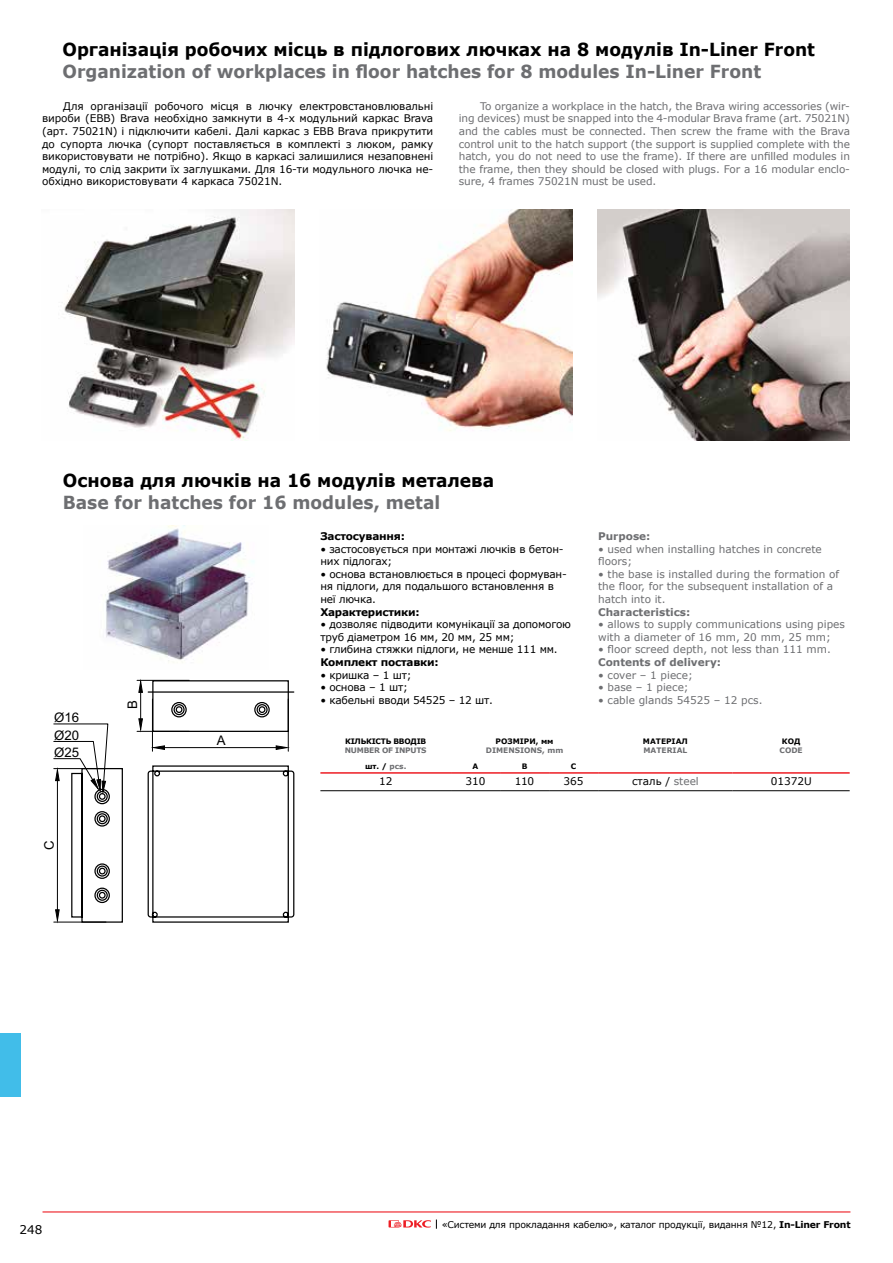
<style>
.page{position:relative;width:893px;height:1263px;background:#fff}
.page>*{position:absolute;margin:0;border:0;box-sizing:border-box;transform-origin:0 0}
.t1{font:700 18px "Verdana";color:#000;scale:.95 1}
.t2{font:700 18px "Verdana";color:#6d6e71;scale:.95 1}
.t3{font:13.2px "Arial";color:#000}
.t4{font:12px "Verdana";color:#000}
.t5{font:10.5px/12.6px "Verdana";letter-spacing:-.02em;color:#000}
.t6{font:10.5px/12.6px "Verdana";color:#6d6e71}
.t7{font:700 10.5px "Verdana";letter-spacing:-.02em;color:#000}
.t8{font:700 10.5px "Verdana";color:#6d6e71}
.t9{font:10.5px "Verdana";color:#000}
.t10{font:9.3px "Verdana";letter-spacing:-.02em;color:#000}
.t11{font:700 7.5px "Verdana";color:#000}
.t12{font:700 7.5px "Verdana";color:#6d6e71}
.t13{font:700 7.5px "Verdana";letter-spacing:-.03em;color:#000}
.t14{font:700 7.5px "Verdana";letter-spacing:-.03em;color:#6d6e71}
.s1{color:#6d6e71}
.s2{font-weight:700}
</style>
<div class="page">
<hr style="left:43px;top:1211px;width:807px;height:1px;background:#ed1d24">
<div style="left:0;top:1033px;width:21px;height:64px;background:#41bde9"></div>
<svg style="left:389px;top:1219px;width:48px;height:10px"></svg>
<img style="left:62px;top:209px;width:233px;height:231px">
<img style="left:326px;top:209px;width:246px;height:222px">
<img style="left:597px;top:209px;width:253px;height:231px">
<img style="left:105px;top:525px;width:149px;height:138px">
<svg style="left:71px;top:680px;width:223px;height:243px"></svg>
<hr style="left:148px;top:691px;width:146px;height:2px;background:#000">
<hr style="left:152px;top:699px;width:1px;height:52px;background:#000">
<hr style="left:288px;top:699px;width:1px;height:52px;background:#000">
<hr style="left:163px;top:747px;width:115px;height:1px;background:#000">
<svg style="left:150px;top:745px;width:15px;height:5px"></svg>
<svg style="left:275px;top:745px;width:16px;height:5px"></svg>
<hr style="left:137px;top:680px;width:52px;height:1px;background:#000">
<hr style="left:137px;top:731px;width:52px;height:1px;background:#000">
<hr style="left:140px;top:691px;width:1px;height:30px;background:#000">
<svg style="left:138px;top:679px;width:5px;height:14px"></svg>
<svg style="left:138px;top:718px;width:5px;height:15px"></svg>
<hr style="left:54px;top:922px;width:52px;height:1px;background:#000">
<hr style="left:57px;top:779px;width:1px;height:133px;background:#000">
<svg style="left:55px;top:909px;width:5px;height:14px"></svg>
<svg style="left:53px;top:723px;width:55px;height:73px"></svg>
<hr style="left:320px;top:772px;width:131px;height:2px;background:#ed1d24">
<hr style="left:451px;top:772px;width:49px;height:2px;background:#ed1d24">
<hr style="left:500px;top:772px;width:49px;height:2px;background:#ed1d24">
<hr style="left:549px;top:772px;width:49px;height:2px;background:#ed1d24">
<hr style="left:598px;top:772px;width:135px;height:2px;background:#ed1d24">
<hr style="left:733px;top:772px;width:117px;height:2px;background:#ed1d24">
<hr style="left:320px;top:790px;width:131px;height:1px;background:#000">
<hr style="left:451px;top:790px;width:49px;height:1px;background:#000">
<hr style="left:500px;top:790px;width:49px;height:1px;background:#000">
<hr style="left:549px;top:790px;width:49px;height:1px;background:#000">
<hr style="left:598px;top:790px;width:135px;height:1px;background:#000">
<hr style="left:733px;top:790px;width:117px;height:1px;background:#000">
<h1 class="t1" style="left:62px;top:37px;width:794px">Організація робочих місць в підлогових лючках на 8 модулів In-Liner Front</h1>
<h1 class="t2" style="left:62px;top:59px;width:737px">Organization of workplaces in floor hatches for 8 modules In-Liner Front</h1>
<p class="t5" style="left:42px;top:100px;width:393px;text-align:justify;text-indent:21px">Для організації робочого місця в лючку електровстановлювальні вироби (ЕВВ) Brava необхідно замкнути в 4-х модульний каркас Brava (арт. 75021N) і підключити кабелі. Далі каркас з ЕВВ Brava прикрутити до супорта лючка (супорт поставляється в комплекті з люком, рамку використовувати не потрібно). Якщо в каркасі залишилися незаповнені модулі, то слід закрити їх заглушками. Для 16-ти модульного лючка не&shy;обхідно використовувати 4 каркаса 75021N.</p>
<p class="t6" style="left:459px;top:100px;width:393px;text-align:justify;text-indent:21px">To organize a workplace in the hatch, the Brava wiring accessories (wir&shy;ing devices) must be snapped into the 4-modular Brava frame (art. 75021N) and the cables must be connected. Then screw the frame with the Brava control unit to the hatch support (the support is supplied complete with the hatch, you do not need to use the frame). If there are unfilled modules in the frame, then they should be closed with plugs. For a 16 modular enclo&shy;sure, 4 frames 75021N must be used.</p>
<h1 class="t1" style="left:63px;top:468px;width:456px">Основа для лючків на 16 модулів металева</h1>
<h1 class="t2" style="left:63px;top:489px;width:399px">Base for hatches for 16 modules, metal</h1>
<p class="t3" style="left:54px;top:709px;width:27px">Ø16</p>
<p class="t3" style="left:54px;top:726px;width:27px">Ø20</p>
<p class="t3" style="left:54px;top:744px;width:27px">Ø25</p>
<p class="t3" style="left:124px;top:709px;width:10px;rotate:-90deg">B</p>
<p class="t3" style="left:217px;top:732px;width:10px">A</p>
<p class="t7" style="left:320px;top:529px;width:86px">Застосування:</p>
<p class="t5" style="left:320px;top:542px;width:245px">• застосовується при монтажі лючків в бетон&shy;них підлогах;</p>
<p class="t5" style="left:320px;top:567px;width:248px">• основа встановлюється в процесі формуван&shy;ня підлоги, для подальшого встановлення в неї лючка.</p>
<p class="t7" style="left:320px;top:604px;width:101px">Характеристики:</p>
<p class="t5" style="left:320px;top:618px;width:252px">• дозволяє підводити комунікації за допомогою труб діаметром 16 мм, 20 мм, 25 мм;</p>
<p class="t5" style="left:320px;top:643px;width:239px">• глибина стяжки підлоги, не менше 111 мм.</p>
<p class="t7" style="left:320px;top:655px;width:120px">Комплект поставки:</p>
<p class="t5" style="left:320px;top:668px;width:93px">• кришка – 1 шт;</p>
<p class="t5" style="left:320px;top:681px;width:89px">• основа – 1 шт;</p>
<p class="t5" style="left:320px;top:693px;width:174px">• кабельні вводи 54525 – 12 шт.</p>
<p class="t13" style="left:345px;top:736px;width:83px">КІЛЬКІСТЬ ВВОДІВ</p>
<p class="t14" style="left:345px;top:745px;width:83px">NUMBER OF INPUTS</p>
<p class="t11" style="left:496px;top:736px;width:59px">РОЗМІРИ, мм</p>
<p class="t12" style="left:486px;top:745px;width:79px">DIMENSIONS, mm</p>
<p class="t8" style="left:598px;top:529px;width:54px">Purpose:</p>
<p class="t6" style="left:598px;top:542px;width:225px">• used when installing hatches in concrete floors;</p>
<p class="t6" style="left:598px;top:567px;width:243px">• the base is installed during the formation of the floor, for the subsequent installation of a hatch into it.</p>
<p class="t8" style="left:598px;top:604px;width:94px">Characteristics:</p>
<p class="t6" style="left:598px;top:618px;width:248px">• allows to supply communications using pipes with a diameter of 16 mm, 20 mm, 25 mm;</p>
<p class="t6" style="left:598px;top:643px;width:234px">• floor screed depth, not less than 111 mm.</p>
<p class="t8" style="left:598px;top:655px;width:124px">Contents of delivery:</p>
<p class="t6" style="left:598px;top:668px;width:96px">• cover – 1 piece;</p>
<p class="t6" style="left:598px;top:681px;width:92px">• base – 1 piece;</p>
<p class="t6" style="left:598px;top:693px;width:166px">• cable glands 54525 – 12 pcs.</p>
<p class="t11" style="left:643px;top:736px;width:46px">МАТЕРІАЛ</p>
<p class="t12" style="left:643px;top:745px;width:45px">MATERIAL</p>
<p class="t11" style="left:782px;top:736px;width:20px">КОД</p>
<p class="t12" style="left:780px;top:745px;width:25px">CODE</p>
<p class="t3" style="left:40px;top:850px;width:11px;rotate:-90deg">C</p>
<p class="t11" style="left:365px;top:761px;width:43px">шт. / <span class="s1">pcs.</span></p>
<p class="t11" style="left:473px;top:761px;width:7px">A</p>
<p class="t11" style="left:522px;top:761px;width:7px">B</p>
<p class="t11" style="left:571px;top:761px;width:7px">C</p>
<p class="t5" style="left:379px;top:775px;width:15px">12</p>
<p class="t5" style="left:465px;top:775px;width:22px">310</p>
<p class="t5" style="left:515px;top:775px;width:21px">110</p>
<p class="t5" style="left:564px;top:775px;width:22px">365</p>
<p class="t9" style="left:632px;top:774px;width:68px">сталь / <span class="s1">steel</span></p>
<p class="t5" style="left:771px;top:775px;width:43px">01372U</p>
<p class="t4" style="left:20px;top:1221px;width:24px">248</p>
<p class="t10" style="left:442px;top:1218px;width:410px">«Системи для прокладання кабелю», каталог продукції, видання №12, <span class="s2">In-Liner Front</span></p>
</div>
